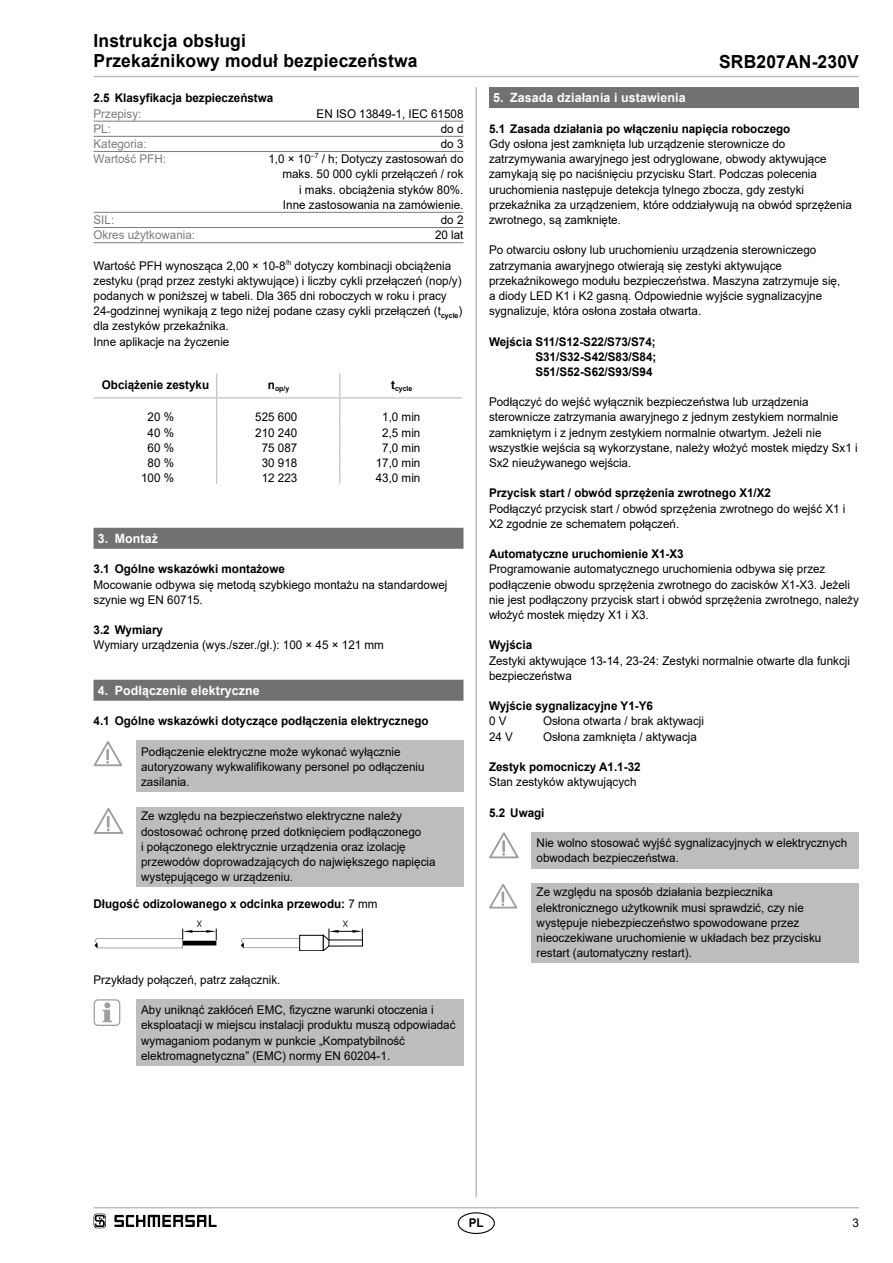
<style>
.page{position:relative;width:893px;height:1263px;background:#fff}
.page>*{position:absolute;margin:0;border:0;box-sizing:border-box;transform-origin:0 0}
.t1{font:700 18px/20.2px "Arial";letter-spacing:.01em;color:#000}
.t2{font:14.85px "Isonorm 3098";color:#000}
.t3{font:700 12.75px "Arial";letter-spacing:.01em;color:#fff}
.t4{font:12px/15.1px "Arial";color:#000}
.t5{font:700 12px/15.1px "Arial";color:#000;text-align:justify}
.t6{font:12px "Arial";color:#7b7c7e}
.t7{font:700 7.2px "Arial";color:#000}
.s1{font-weight:400}
</style>
<div class="page">
<hr style="left:94px;top:1207px;width:765px;height:1px;background:#bbbdbe">
<hr style="left:94px;top:76px;width:765px;height:1px;background:#bbbdbe">
<hr style="left:475px;top:87px;width:2px;height:1110px;background:#bbbdbe">
<div style="left:458px;top:1212px;width:37px;height:22px;border:1px solid #000;border-radius:50%"></div>
<hr style="left:94px;top:121px;width:369px;height:1px;background:#7b7c7e">
<hr style="left:94px;top:136px;width:369px;height:1px;background:#7b7c7e">
<hr style="left:94px;top:151px;width:369px;height:1px;background:#7b7c7e">
<hr style="left:94px;top:212px;width:369px;height:1px;background:#7b7c7e">
<hr style="left:94px;top:227px;width:369px;height:1px;background:#7b7c7e">
<hr style="left:94px;top:242px;width:369px;height:1px;background:#7b7c7e">
<div style="left:94px;top:528px;width:369px;height:21px;background:#707172"></div>
<div style="left:94px;top:680px;width:369px;height:21px;background:#707172"></div>
<svg style="left:94px;top:373px;width:369px;height:110px"></svg>
<hr style="left:94px;top:397px;width:122px;height:1px;background:#bbbdbe">
<hr style="left:217px;top:397px;width:122px;height:1px;background:#bbbdbe">
<hr style="left:340px;top:397px;width:122px;height:1px;background:#bbbdbe">
<div style="left:136px;top:741px;width:327px;height:51px;background:#bbbdbe"></div>
<svg style="left:94px;top:741px;width:28px;height:26px"></svg>
<div style="left:136px;top:807px;width:327px;height:80px;background:#bbbdbe"></div>
<svg style="left:94px;top:808px;width:29px;height:26px"></svg>
<svg style="left:95px;top:928px;width:122px;height:20px"></svg>
<svg style="left:241px;top:928px;width:122px;height:23px"></svg>
<div style="left:136px;top:999px;width:327px;height:67px;background:#bbbdbe"></div>
<svg style="left:103px;top:1002px;width:9px;height:20px"></svg>
<div style="left:94px;top:999px;width:26px;height:27px;border:1px solid #9c9e9f;border-radius:4px"></div>
<div style="left:489px;top:87px;width:370px;height:21px;background:#707172"></div>
<div style="left:531px;top:832px;width:328px;height:36px;background:#bbbdbe"></div>
<svg style="left:489px;top:832px;width:30px;height:27px"></svg>
<div style="left:531px;top:883px;width:328px;height:80px;background:#bbbdbe"></div>
<svg style="left:489px;top:884px;width:28px;height:25px"></svg>
<svg style="left:94px;top:1213px;width:12px;height:15px"></svg>
<svg style="left:114px;top:1215px;width:103px;height:12px"></svg>
<h1 class="t1" style="left:94px;top:31px;width:326px">Instrukcja obsługi<br>Przekaźnikowy moduł bezpieczeństwa</h1>
<p class="t5" style="left:94px;top:91px;width:181px">2.5 Klasyfikacja bezpieczeństwa</p>
<p class="t6" style="left:94px;top:105px;width:49px">Przepisy:</p>
<p class="t4" style="left:317px;top:106px;width:148px">EN ISO 13849-1, IEC 61508</p>
<p class="t6" style="left:94px;top:120px;width:19px">PL:</p>
<p class="t4" style="left:441px;top:121px;width:24px">do d</p>
<p class="t6" style="left:94px;top:135px;width:55px">Kategoria:</p>
<p class="t4" style="left:441px;top:136px;width:24px">do 3</p>
<p class="t6" style="left:94px;top:151px;width:74px">Wartość PFH:</p>
<p class="t4" style="left:268px;top:151px;width:197px;text-align:right">1,0 × 10<sup>–7</sup> / h; Dotyczy zastosowań do maks. 50 000 cykli przełączeń / rok<br>i maks. obciążenia styków 80%.<br>Inne zastosowania na zamówienie.</p>
<p class="t6" style="left:94px;top:211px;width:22px">SIL:</p>
<p class="t4" style="left:441px;top:212px;width:24px">do 2</p>
<p class="t6" style="left:94px;top:227px;width:103px">Okres użytkowania:</p>
<p class="t4" style="left:435px;top:227px;width:30px">20 lat</p>
<p class="t4" style="left:94px;top:258px;width:370px">Wartość PFH wynosząca 2,00 × 10-8<sup>/h</sup> dotyczy kombinacji obciążenia zestyku (prąd przez zestyki aktywujące) i liczby cykli przełączeń (nop/y) podanych w poniższej w tabeli. Dla 365 dni roboczych w roku i pracy 24-godzinnej wynikają z tego niżej podane czasy cykli przełączeń (t<sub>cycle</sub>) dla zestyków przekaźnika.<br>Inne aplikacje na życzenie</p>
<p class="t5" style="left:102px;top:377px;width:109px">Obciążenie zestyku</p>
<p class="t7" style="left:268px;top:383px;width:23px"><sup>n</sup>op/y</p>
<p class="t7" style="left:391px;top:383px;width:23px"><sup>t</sup>cycle</p>
<p class="t4" style="left:148px;top:410px;width:28px">20 %</p>
<p class="t4" style="left:255px;top:410px;width:44px">525 600</p>
<p class="t4" style="left:382px;top:410px;width:40px">1,0 min</p>
<p class="t4" style="left:148px;top:425px;width:28px">40 %</p>
<p class="t4" style="left:255px;top:425px;width:44px">210 240</p>
<p class="t4" style="left:382px;top:425px;width:40px">2,5 min</p>
<p class="t4" style="left:148px;top:440px;width:28px">60 %</p>
<p class="t4" style="left:262px;top:440px;width:37px">75 087</p>
<p class="t4" style="left:382px;top:440px;width:40px">7,0 min</p>
<p class="t4" style="left:148px;top:455px;width:28px">80 %</p>
<p class="t4" style="left:262px;top:455px;width:37px">30 918</p>
<p class="t4" style="left:376px;top:455px;width:46px">17,0 min</p>
<p class="t4" style="left:141px;top:470px;width:34px">100 %</p>
<p class="t4" style="left:262px;top:470px;width:37px">12 223</p>
<p class="t4" style="left:376px;top:470px;width:46px">43,0 min</p>
<p class="t3" style="left:98px;top:530px;width:62px">3. Montaż</p>
<p class="t5" style="left:94px;top:562px;width:193px">3.1 Ogólne wskazówki montażowe</p>
<p class="t4" style="left:94px;top:577px;width:355px">Mocowanie odbywa się metodą szybkiego montażu na standardowej szynie wg EN 60715.</p>
<p class="t5" style="left:94px;top:623px;width:71px">3.2 Wymiary</p>
<p class="t4" style="left:94px;top:638px;width:292px">Wymiary urządzenia (wys./szer./gł.): 100 × 45 × 121 mm</p>
<p class="t3" style="left:98px;top:681px;width:164px">4. Podłączenie elektryczne</p>
<p class="t5" style="left:94px;top:714px;width:337px">4.1 Ogólne wskazówki dotyczące podłączenia elektrycznego</p>
<p class="t4" style="left:141px;top:744px;width:285px">Podłączenie elektryczne może wykonać wyłącznie autoryzowany wykwalifikowany personel po odłączeniu zasilania.</p>
<p class="t4" style="left:141px;top:809px;width:296px">Ze względu na bezpieczeństwo elektryczne należy dostosować ochronę przed dotknięciem podłączonego<br>i połączonego elektrycznie urządzenia oraz izolację przewodów doprowadzających do największego napięcia występującego w urządzeniu.</p>
<p class="t5" style="left:94px;top:896px;width:285px">Długość odizolowanego x odcinka przewodu: <span class="s1">7 mm</span></p>
<p class="t2" style="left:197px;top:913px;width:7px">X</p>
<p class="t2" style="left:343px;top:913px;width:7px">X</p>
<p class="t4" style="left:94px;top:972px;width:188px">Przykłady połączeń, patrz załącznik.</p>
<p class="t4" style="left:141px;top:1002px;width:316px">Aby uniknąć zakłóceń EMC, fizyczne warunki otoczenia i eksploatacji w miejscu instalacji produktu muszą odpowiadać wymaganiom podanym w punkcie „Kompatybilność elektromagnetyczna” (EMC) normy EN 60204-1.</p>
<h1 class="t1" style="left:719px;top:52px;width:141px">SRB207AN-230V</h1>
<p class="t3" style="left:493px;top:89px;width:194px">5. Zasada działania i ustawienia</p>
<p class="t5" style="left:489px;top:121px;width:303px">5.1 Zasada działania po włączeniu napięcia roboczego</p>
<p class="t4" style="left:489px;top:136px;width:364px">Gdy osłona jest zamknięta lub urządzenie sterownicze do zatrzymywania awaryjnego jest odryglowane, obwody aktywujące zamykają się po naciśnięciu przycisku Start. Podczas polecenia uruchomienia następuje detekcja tylnego zbocza, gdy zestyki przekaźnika za urządzeniem, które oddziaływują na obwód sprzężenia zwrotnego, są zamknięte.</p>
<p class="t4" style="left:489px;top:242px;width:353px">Po otwarciu osłony lub uruchomieniu urządzenia sterowniczego zatrzymania awaryjnego otwierają się zestyki aktywujące przekaźnikowego modułu bezpieczeństwa. Maszyna zatrzymuje się, a diody LED K1 i K2 gasną. Odpowiednie wyjście sygnalizacyjne sygnalizuje, która osłona została otwarta.</p>
<p class="t5" style="left:535px;top:334px;width:122px;text-indent:-46px">Wejścia S11/S12-S22/S73/S74; S31/S32-S42/S83/S84; S51/S52-S62/S93/S94</p>
<p class="t4" style="left:489px;top:394px;width:370px">Podłączyć do wejść wyłącznik bezpieczeństwa lub urządzenia sterownicze zatrzymania awaryjnego z jednym zestykiem normalnie zamkniętym i z jednym zestykiem normalnie otwartym. Jeżeli nie wszystkie wejścia są wykorzystane, należy włożyć mostek między Sx1 i Sx2 nieużywanego wejścia.</p>
<p class="t5" style="left:489px;top:486px;width:284px">Przycisk start / obwód sprzężenia zwrotnego X1/X2</p>
<p class="t4" style="left:489px;top:501px;width:358px">Podłączyć przycisk start / obwód sprzężenia zwrotnego do wejść X1 i<br>X2 zgodnie ze schematem połączeń.</p>
<p class="t5" style="left:489px;top:547px;width:196px">Automatyczne uruchomienie X1-X3</p>
<p class="t4" style="left:489px;top:562px;width:371px">Programowanie automatycznego uruchomienia odbywa się przez podłączenie obwodu sprzężenia zwrotnego do zacisków X1-X3. Jeżeli nie jest podłączony przycisk start i obwód sprzężenia zwrotnego, należy włożyć mostek między X1 i X3.</p>
<p class="t5" style="left:489px;top:638px;width:45px">Wyjścia</p>
<p class="t4" style="left:489px;top:653px;width:362px">Zestyki aktywujące 13-14, 23-24: Zestyki normalnie otwarte dla funkcji bezpieczeństwa</p>
<p class="t5" style="left:489px;top:698px;width:165px">Wyjście sygnalizacyjne Y1-Y6</p>
<p class="t4" style="left:489px;top:713px;width:19px">0 V</p>
<p class="t4" style="left:543px;top:713px;width:163px">Osłona otwarta / brak aktywacji</p>
<p class="t4" style="left:489px;top:729px;width:25px">24 V</p>
<p class="t4" style="left:543px;top:729px;width:155px">Osłona zamknięta / aktywacja</p>
<p class="t5" style="left:489px;top:759px;width:153px">Zestyk pomocniczy A1.1-32</p>
<p class="t4" style="left:489px;top:774px;width:149px">Stan zestyków aktywujących</p>
<p class="t5" style="left:489px;top:805px;width:57px">5.2 Uwagi</p>
<p class="t4" style="left:537px;top:835px;width:312px">Nie wolno stosować wyjść sygnalizacyjnych w elektrycznych obwodach bezpieczeństwa.</p>
<p class="t4" style="left:537px;top:884px;width:286px">Ze względu na sposób działania bezpiecznika elektronicznego użytkownik musi sprawdzić, czy nie występuje niebezpieczeństwo spowodowane przez nieoczekiwane uruchomienie w układach bez przycisku restart (automatyczny restart).</p>
<p class="t5" style="left:469px;top:1215px;width:16px">PL</p>
<p class="t4" style="left:852px;top:1215px;width:8px">3</p>
</div>
